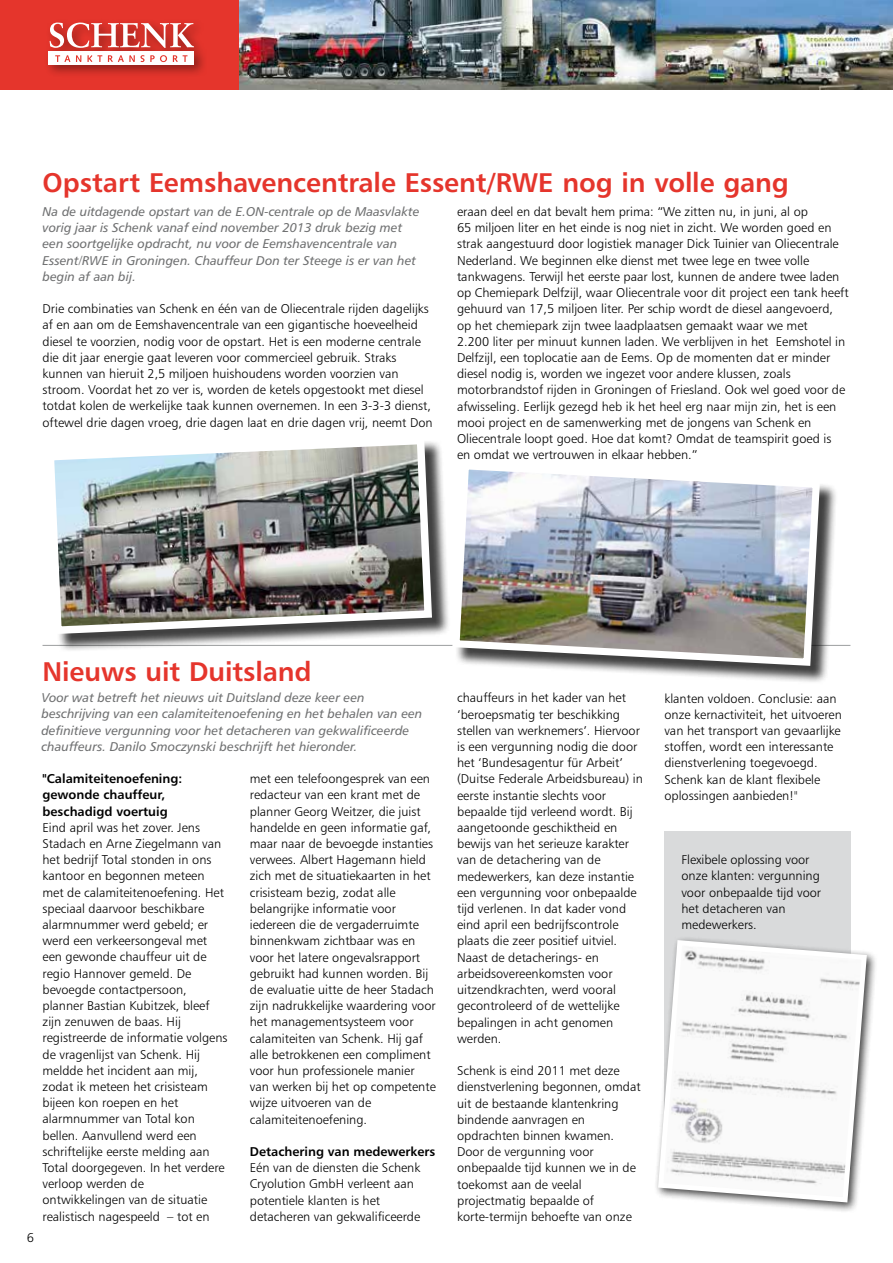
<style>
.page{position:relative;width:893px;height:1263px;background:#fff}
.page>*{position:absolute;margin:0;border:0;box-sizing:border-box;transform-origin:0 0}
.t1{font:27px "Humanist 777 BT Bold B";letter-spacing:-.005em;color:#e5352c}
.t2{font:12.75px/16.2px "Humanist 777 BT Light B";color:#000}
.t3{font:12.75px/16.2px "Humanist 777 BT Italic B";color:#707172}
.t4{font:12.75px/16.2px "Humanist 777 BT Bold B";color:#000}
</style>
<div class="page">
<img style="left:238px;top:0;width:655px;height:89px">
<div style="left:0;top:0;width:238px;height:89px;background:#e5352c"></div>
<div style="left:44px;top:18px;width:164px;height:61px;background:#000;opacity:.4"></div>
<svg style="left:50px;top:23px;width:144px;height:25px;background:#dd7570"></svg>
<div style="left:48px;top:52px;width:146px;height:13px;background:#fff"></div>
<svg style="left:55px;top:55px;width:15px;height:7px"></svg>
<svg style="left:76px;top:55px;width:5px;height:7px"></svg>
<svg style="left:87px;top:55px;width:15px;height:7px"></svg>
<svg style="left:108px;top:55px;width:27px;height:7px"></svg>
<svg style="left:141px;top:55px;width:26px;height:7px"></svg>
<svg style="left:173px;top:55px;width:15px;height:7px"></svg>
<hr style="left:43px;top:645px;width:807px;height:1px;background:#9c9e9f">
<div style="left:664px;top:831px;width:186px;height:338px;background:#d9dadb"></div>
<div style="left:653px;top:935px;width:224px;height:278px;background:#000;opacity:.75"></div>
<svg style="left:655px;top:937px;width:214px;height:268px"></svg>
<div style="left:49px;top:439px;width:401px;height:213px;background:#000;opacity:.75"></div>
<img style="left:49px;top:439px;width:387px;height:199px">
<div style="left:455px;top:465px;width:383px;height:219px;background:#000;opacity:.75"></div>
<img style="left:449px;top:458px;width:375px;height:212px">
<h1 class="t1" style="left:43px;top:166px;width:748px">Opstart Eemshavencentrale Essent/RWE nog in volle gang</h1>
<p class="t3" style="left:43px;top:203px;width:378px">Na de uitdagende opstart van de E.ON-centrale op de Maasvlakte vorig jaar is Schenk vanaf eind november 2013 druk bezig met een soortgelijke opdracht, nu voor de Eemshavencentrale van Essent/RWE in Groningen. Chauffeur Don ter Steege is er van het begin af aan bij.</p>
<p class="t2" style="left:457px;top:203px;width:393px">eraan deel en dat bevalt hem prima: “We zitten nu, in juni, al op<br>65 miljoen liter en het einde is nog niet in zicht. We worden goed en strak aangestuurd door logistiek manager Dick Tuinier van Oliecentrale Nederland. We beginnen elke dienst met twee lege en twee volle tankwagens. Terwijl het eerste paar lost, kunnen de andere twee laden op Chemiepark Delfzijl, waar Oliecentrale voor dit project een tank heeft gehuurd van 17,5 miljoen liter. Per schip wordt de diesel aangevoerd, op het chemiepark zijn twee laadplaatsen gemaakt waar we met<br>2.200 liter per minuut kunnen laden. We verblijven in het Eemshotel in Delfzijl, een toplocatie aan de Eems. Op de momenten dat er minder diesel nodig is, worden we ingezet voor andere klussen, zoals motorbrandstof rijden in Groningen of Friesland. Ook wel goed voor de afwisseling. Eerlijk gezegd heb ik het heel erg naar mijn zin, het is een mooi project en de samenwerking met de jongens van Schenk en Oliecentrale loopt goed. Hoe dat komt? Omdat de teamspirit goed is<br>en omdat we vertrouwen in elkaar hebben.”</p>
<p class="t2" style="left:43px;top:300px;width:392px">Drie combinaties van Schenk en één van de Oliecentrale rijden dagelijks af en aan om de Eemshavencentrale van een gigantische hoeveelheid diesel te voorzien, nodig voor de opstart. Het is een moderne centrale die dit jaar energie gaat leveren voor commercieel gebruik. Straks kunnen van hieruit 2,5 miljoen huishoudens worden voorzien van stroom. Voordat het zo ver is, worden de ketels opgestookt met diesel totdat kolen de werkelijke taak kunnen overnemen. In een 3-3-3 dienst, oftewel drie dagen vroeg, drie dagen laat en drie dagen vrij, neemt Don</p>
<p class="t2" style="left:27px;top:1229px;width:9px">6</p>
<h1 class="t1" style="left:43px;top:654px;width:271px">Nieuws uit Duitsland</h1>
<p class="t3" style="left:41px;top:689px;width:382px">Voor wat betreft het nieuws uit Duitsland deze keer een beschrijving van een calamiteitenoefening en het behalen van een definitieve vergunning voor het detacheren van gekwalificeerde chauffeurs. Danilo Smoczynski beschrijft het hieronder.</p>
<p class="t4" style="left:43px;top:770px;width:141px">"Calamiteitenoefening: gewonde chauffeur, beschadigd voertuig</p>
<p class="t2" style="left:43px;top:819px;width:186px">Eind april was het zover. Jens<br>Stadach en Arne Ziegelmann van het bedrijf Total stonden in ons kantoor en begonnen meteen met de calamiteitenoefening. Het speciaal daarvoor beschikbare alarmnummer werd gebeld; er werd een verkeersongeval met een gewonde chauffeur uit de regio Hannover gemeld. De bevoegde contactpersoon, planner Bastian Kubitzek, bleef zijn zenuwen de baas. Hij registreerde de informatie volgens de vragenlijst van Schenk. Hij meldde het incident aan mij, zodat ik meteen het crisisteam bijeen kon roepen en het alarmnummer van Total kon bellen. Aanvullend werd een schriftelijke eerste melding aan<br>Total doorgegeven. In het verdere verloop werden de ontwikkelingen van de situatie realistisch nagespeeld – tot en</p>
<p class="t2" style="left:250px;top:770px;width:188px">met een telefoongesprek van een redacteur van een krant met de planner Georg Weitzer, die juist handelde en geen informatie gaf, maar naar de bevoegde instanties verwees. Albert Hagemann hield zich met de situatiekaarten in het crisisteam bezig, zodat alle belangrijke informatie voor iedereen die de vergaderruimte binnenkwam zichtbaar was en voor het latere ongevalsrapport gebruikt had kunnen worden. Bij de evaluatie uitte de heer Stadach zijn nadrukkelijke waardering voor het managementsysteem voor calamiteiten van Schenk. Hij gaf alle betrokkenen een compliment voor hun professionele manier van werken bij het op competente wijze uitvoeren van de calamiteitenoefening.</p>
<p class="t4" style="left:250px;top:1143px;width:187px">Detachering van medewerkers</p>
<p class="t2" style="left:250px;top:1159px;width:172px">Eén van de diensten die Schenk<br>Cryolution GmbH verleent aan potentiele klanten is het detacheren van gekwalificeerde</p>
<p class="t2" style="left:457px;top:690px;width:187px">chauffeurs in het kader van het ‘beroepsmatig ter beschikking stellen van werknemers’. Hiervoor is een vergunning nodig die door het ‘Bundesagentur für Arbeit’ (Duitse Federale Arbeidsbureau) in eerste instantie slechts voor bepaalde tijd verleend wordt. Bij aangetoonde geschiktheid en bewijs van het serieuze karakter van de detachering van de medewerkers, kan deze instantie een vergunning voor onbepaalde tijd verlenen. In dat kader vond eind april een bedrijfscontrole plaats die zeer positief uitviel.<br>Naast de detacherings- en arbeidsovereenkomsten voor uitzendkrachten, werd vooral gecontroleerd of de wettelijke bepalingen in acht genomen werden.</p>
<p class="t2" style="left:457px;top:1062px;width:185px">Schenk is eind 2011 met deze dienstverlening begonnen, omdat uit de bestaande klantenkring bindende aanvragen en opdrachten binnen kwamen.<br>Door de vergunning voor onbepaalde tijd kunnen we in de toekomst aan de veelal projectmatig bepaalde of korte-termijn behoefte van onze</p>
<p class="t2" style="left:664px;top:690px;width:179px">klanten voldoen. Conclusie: aan onze kernactiviteit, het uitvoeren van het transport van gevaarlijke stoffen, wordt een interessante dienstverlening toegevoegd.<br>Schenk kan de klant flexibele oplossingen aanbieden!"</p>
<p class="t2" style="left:681px;top:851px;width:141px">Flexibele oplossing voor onze klanten: vergunning voor onbepaalde tijd voor het detacheren van medewerkers.</p>
</div>
